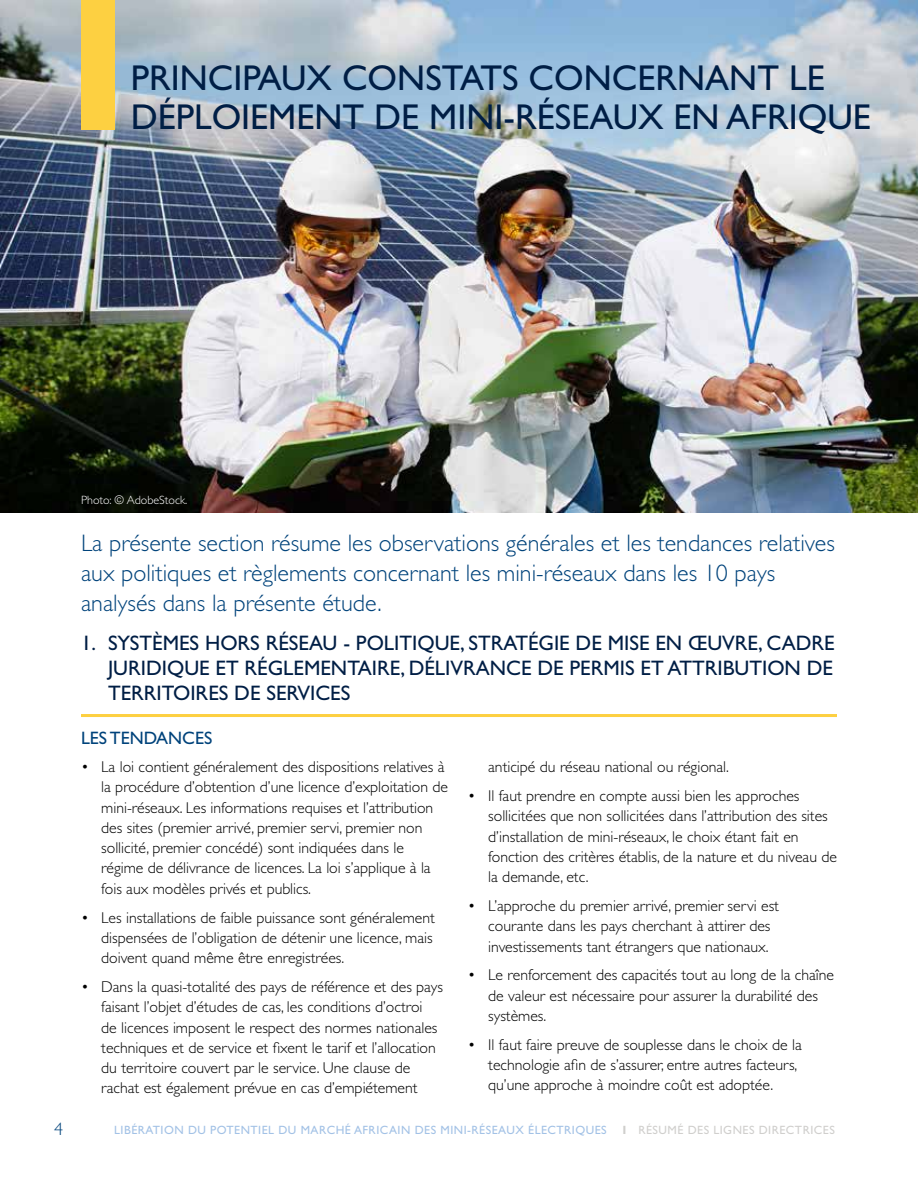
<style>
.page{position:relative;width:918px;height:1188px;background:#fff}
.page>*{position:absolute;margin:0;border:0;box-sizing:border-box;transform-origin:0 0}
.t1{font:36px/39px "Gill Sans Std";color:#001e45}
.t2{font:300 24px/30px "Gill Sans Std";color:#00437b}
.t3{font:21px/25.5px "Gill Sans Std";color:#001e45;text-align:justify}
.t4{font:18px "Gill Sans Std";color:#00437b}
.t5{font:300 18px "Gill Sans Std";color:#00437b}
.t6{font:300 15.75px/20.2px "Gill Sans Std";color:#000}
.t7{font:12px "Gill Sans Std";letter-spacing:.04em;color:#a3c2e6}
.t8{font:12px "Gill Sans Std";letter-spacing:.04em;color:#d0cfcd}
.t9{font:300 12px "Gill Sans Std";color:#fff}
.s1{font-weight:700}
</style>
<div class="page">
<img style="left:0;top:0;width:918px;height:512px">
<div style="left:81px;top:0;width:33px;height:129px;background:#fdd041"></div>
<hr style="left:81px;top:714px;width:756px;height:3px;background:#fdd041">
<h1 class="t1" style="left:131px;top:58px;width:742px">PRINCIPAUX CONSTATS CONCERNANT LE<br>DÉPLOIEMENT DE MINI-RÉSEAUX EN AFRIQUE</h1>
<p class="t9" style="left:81px;top:493px;width:108px">Photo: © AdobeStock.</p>
<h2 class="t2" style="left:81px;top:528px;width:755px">La présente section résume les observations générales et les tendances relatives aux politiques et règlements concernant les mini-réseaux dans les 10 pays analysés dans la présente étude.</h2>
<h3 class="t3" style="left:108px;top:630px;width:728px;text-indent:-27px">1. SYSTÈMES HORS RÉSEAU - POLITIQUE, STRATÉGIE DE MISE EN ŒUVRE, CADRE JURIDIQUE ET RÉGLEMENTAIRE, DÉLIVRANCE DE PERMIS ET ATTRIBUTION DE TERRITOIRES DE SERVICES</h3>
<p class="t4" style="left:81px;top:727px;width:133px">LES TENDANCES</p>
<p class="t6" style="left:101px;top:757px;width:348px;text-indent:-20px">• La loi contient généralement des dispositions relatives à la procédure d’obtention d’une licence d’exploitation de mini-réseaux. Les informations requises et l’attribution des sites (premier arrivé, premier servi, premier non sollicité, premier concédé) sont indiquées dans le régime de délivrance de licences. La loi s’applique à la fois aux modèles privés et publics.</p>
<p class="t6" style="left:101px;top:907px;width:335px;text-indent:-20px">• Les installations de faible puissance sont généralement dispensées de l’obligation de détenir une licence, mais doivent quand même être enregistrées.</p>
<p class="t6" style="left:101px;top:977px;width:343px;text-indent:-20px">• Dans la quasi-totalité des pays de référence et des pays faisant l’objet d’études de cas, les conditions d’octroi<br>de licences imposent le respect des normes nationales techniques et de service et fixent le tarif et l’allocation du territoire couvert par le service. Une clause de rachat est également prévue en cas d’empiétement</p>
<p class="t6" style="left:488px;top:757px;width:242px">anticipé du réseau national ou régional.</p>
<p class="t6" style="left:488px;top:786px;width:350px;text-indent:-20px">• Il faut prendre en compte aussi bien les approches sollicitées que non sollicitées dans l’attribution des sites d’installation de mini-réseaux, le choix étant fait en fonction des critères établis, de la nature et du niveau de la demande, etc.</p>
<p class="t6" style="left:488px;top:896px;width:292px;text-indent:-20px">• L’approche du premier arrivé, premier servi est courante dans les pays cherchant à attirer des investissements tant étrangers que nationaux.</p>
<p class="t6" style="left:488px;top:965px;width:347px;text-indent:-20px">• Le renforcement des capacités tout au long de la chaîne de valeur est nécessaire pour assurer la durabilité des systèmes.</p>
<p class="t6" style="left:488px;top:1035px;width:315px;text-indent:-20px">• Il faut faire preuve de souplesse dans le choix de la technologie afin de s’assurer, entre autres facteurs, qu’une approche à moindre coût est adoptée.</p>
<p class="t5" style="left:54px;top:1119px;width:10px">4</p>
<p class="t7" style="left:114px;top:1123px;width:494px">LIBÉRATION DU POTENTIEL DU MARCHÉ AFRICAIN DES MINI-RÉSEAUX ÉLECTRIQUES</p>
<p class="t8" style="left:623px;top:1123px;width:214px"><span class="s1">I</span> RÉSUMÉ DES LIGNES DIRECTRICES</p>
</div>
